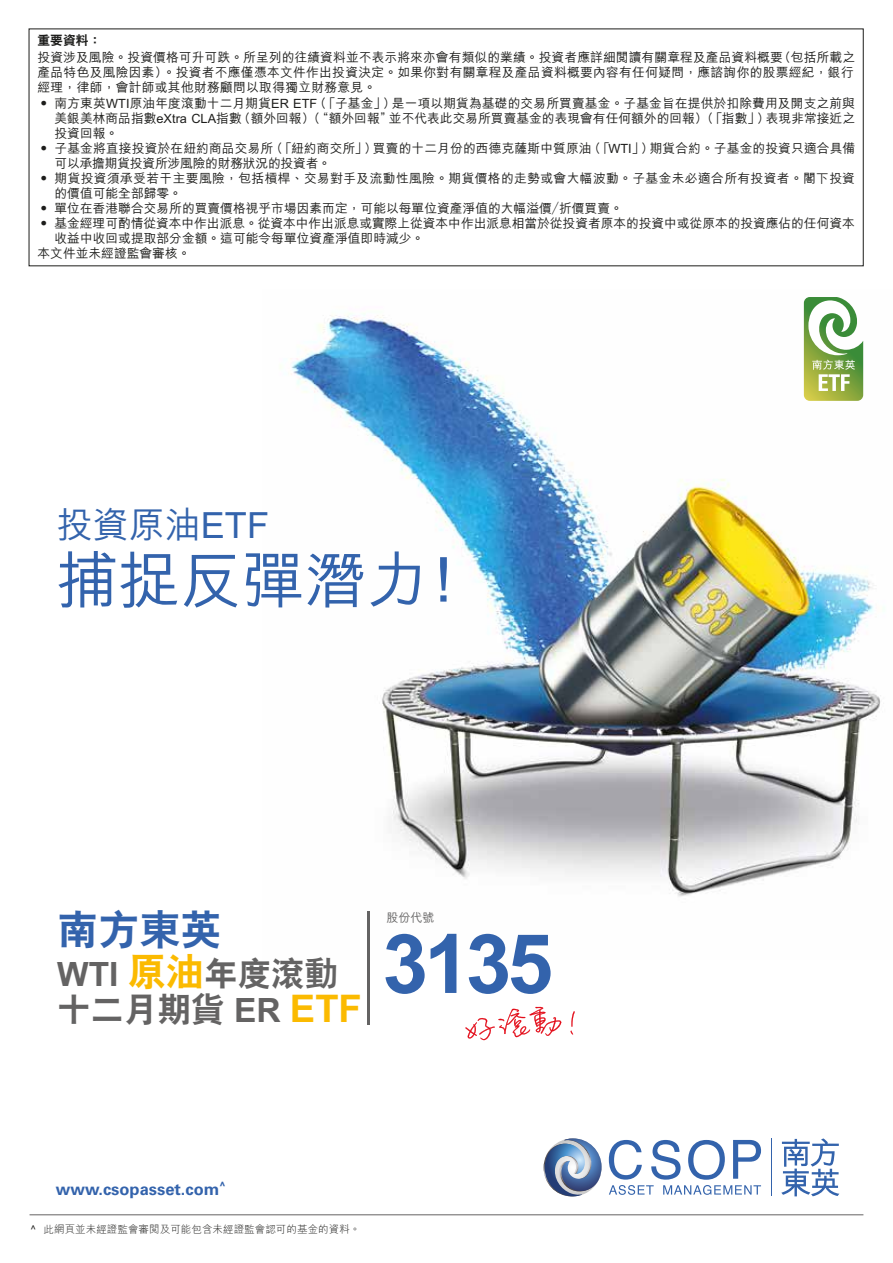
<style>
.page{position:relative;width:893px;height:1263px;background:#fff}
.page>*{position:absolute;margin:0;border:0;box-sizing:border-box;transform-origin:0 0}
.t1{font:500 62.1px "M Hei HK";color:#3363ac}
.t2{font:800 41.1px "C Hei 2 HK";color:#3363ac}
.t3{font:500 36px "M Hei HK";color:#3363ac}
.t4{font:800 33.45px/35.5px "C Hei 2 HK";color:#646363}
.t5{font:700 16.5px "Univers LT Std";color:#3363ac}
.t6{font:500 12.75px/15px "M Hei HK";color:#1d1d1b;text-align:justify}
.t7{font:500 12.75px "M Hei HK";letter-spacing:.03em;color:#1d1d1b}
.t8{font:800 12.75px "C Hei 2 HK";color:#1d1d1b}
.t9{font:500 12px "M Hei HK";color:#646363}
.t10{font:300 10.5px "M Hei HK";letter-spacing:.005em;color:#1d1d1b}
.s1{font-size:38.1px;color:#fbba00}
.s2{font-family:"Arial";font-weight:400}
</style>
<div class="page">
<svg style="left:781px;top:1138px;width:58px;height:58px"></svg>
<svg style="left:543px;top:1138px;width:59px;height:59px"></svg>
<svg style="left:609px;top:1140px;width:152px;height:55px"></svg>
<hr style="left:771px;top:1138px;width:1px;height:58px;background:#3363ac">
<img style="left:280px;top:302px;width:601px;height:658px">
<svg style="left:804px;top:297px;width:59px;height:104px"></svg>
<hr style="left:30px;top:1214px;width:833px;height:1px;background:#646363">
<hr style="left:368px;top:911px;width:2px;height:114px;background:#646363">
<svg style="left:465px;top:1007px;width:96px;height:33px"></svg>
<svg style="left:571px;top:1011px;width:4px;height:23px"></svg>
<p class="t8" style="left:38px;top:32px;width:65px">重要資料：</p>
<p class="t6" style="left:38px;top:49px;width:819px">投資涉及風險。投資價格可升可跌。所呈列的往績資料並不表示將來亦會有類似的業績。投資者應詳細閱讀有關章程及產品資料概要（包括所載之產品特色及風險因素）。投資者不應僅憑本文件作出投資決定。如果你對有關章程及產品資料概要內容有任何疑問，應諮詢你的股票經紀，銀行經理，律師，會計師或其他財務顧問以取得獨立財務意見。</p>
<p class="t6" style="left:38px;top:95px;width:819px">‧ 南方東英WTI原油年度滾動十二月期貨ER ETF（「子基金」）是一項以期貨為基礎的交易所買賣基金。子基金旨在提供於扣除費用及開支之前與</p>
<p class="t6" style="left:55px;top:110px;width:802px">美銀美林商品指數eXtra CLA指數（額外回報）（“額外回報”並不代表此交易所買賣基金的表現會有任何額外的回報）（「指數」）表現非常接近之</p>
<p class="t6" style="left:55px;top:125px;width:65px">投資回報。</p>
<p class="t6" style="left:38px;top:140px;width:819px">‧ 子基金將直接投資於在紐約商品交易所（「紐約商交所」）買賣的十二月份的西德克薩斯中質原油（「WTI」）期貨合約。子基金的投資只適合具備</p>
<p class="t6" style="left:55px;top:155px;width:278px">可以承擔期貨投資所涉風險的財務狀況的投資者。</p>
<p class="t7" style="left:38px;top:169px;width:819px">‧ 期貨投資須承受若干主要風險，包括槓桿、交易對手及流動性風險。期貨價格的走勢或會大幅波動。子基金未必適合所有投資者。閣下投資</p>
<p class="t6" style="left:55px;top:185px;width:129px">的價值可能全部歸零。</p>
<p class="t6" style="left:38px;top:200px;width:587px">‧ 單位在香港聯合交易所的買賣價格視乎市場因素而定，可能以每單位資產淨值的大幅溢價／折價買賣。</p>
<p class="t6" style="left:38px;top:215px;width:819px">‧ 基金經理可酌情從資本中作出派息。從資本中作出派息或實際上從資本中作出派息相當於從投資者原本的投資中或從原本的投資應佔的任何資本</p>
<p class="t6" style="left:55px;top:230px;width:371px">收益中收回或提取部分金額。這可能令每單位資產淨值即時減少。</p>
<p class="t6" style="left:38px;top:245px;width:154px">本文件並未經證監會審核。</p>
<h3 class="t3" style="left:57px;top:498px;width:214px">投資原油ETF</h3>
<h1 class="t1" style="left:57px;top:535px;width:419px">捕捉反彈潛力！</h1>
<h2 class="t2" style="left:57px;top:903px;width:166px">南方東英</h2>
<p class="t9" style="left:386px;top:909px;width:50px">股份代號</p>
<h3 class="t4" style="left:57px;top:956px;width:497px">WTI <span class="s1">原油</span>年度滾動<br>十二月期貨 ER <span class="s1">ETF</span> <sup>3135</sup></h3>
<p class="t5" style="left:56px;top:1179px;width:171px">www.csopasset.com<sup>^</sup></p>
<p class="t10" style="left:31px;top:1222px;width:331px"><span class="s2">^</span> 此網頁並未經證監會審閱及可能包含未經證監會認可的基金的資料。</p>
</div>
